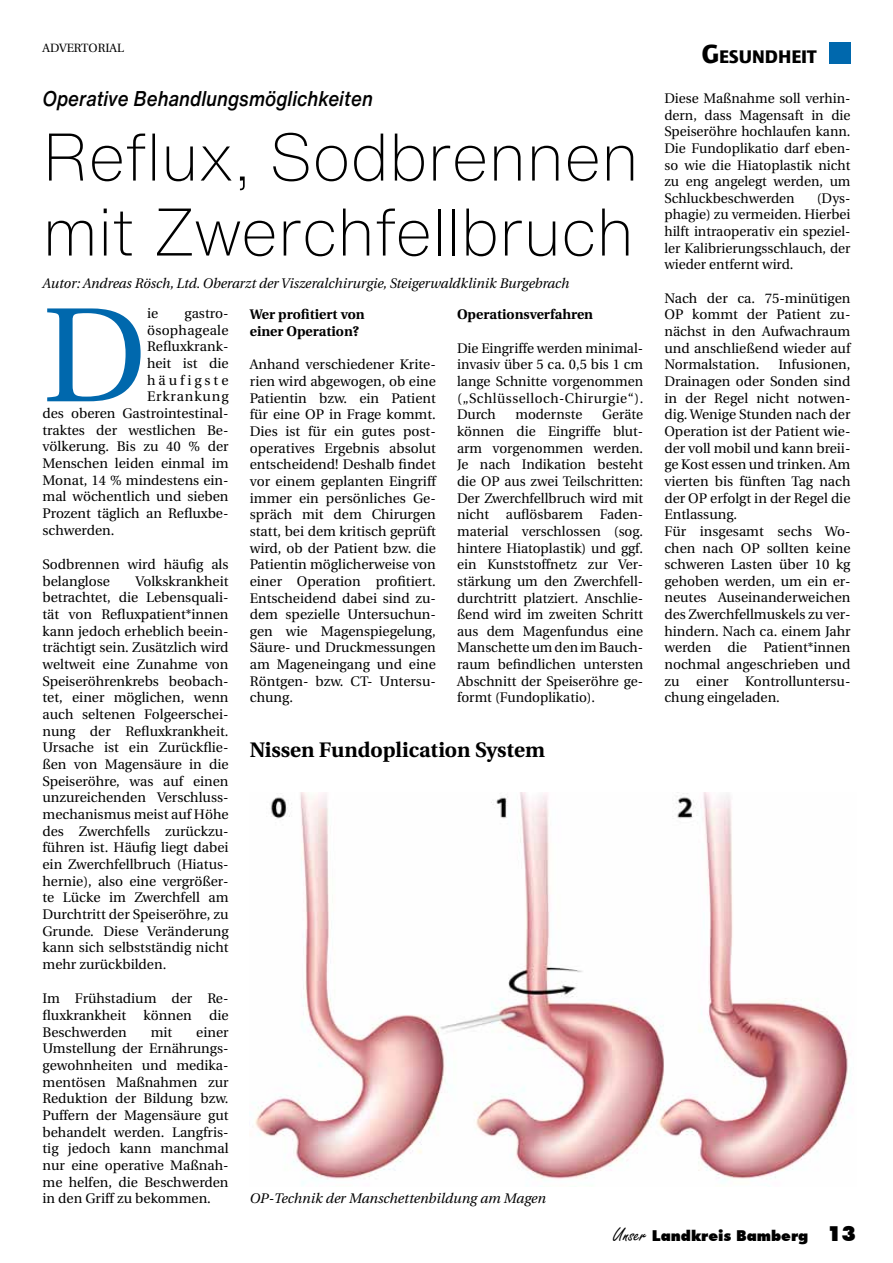
<style>
.page{position:relative;width:893px;height:1263px;background:#fff}
.page>*{position:absolute;margin:0;border:0;box-sizing:border-box;transform-origin:0 0}
.t1{font:134.25px "Utopia";color:#0068ad}
.t2{font:200 66px/75px "Helvetica Now Text";color:#000}
.t3{font:italic 500 21px "Helvetica Now Text";color:#000;scale:.89 1}
.t4{font:700 21px "Utopia";color:#000}
.t5{font:900 18.9px "Quay Sans EF";color:#000}
.t6{font:900 15px "Futura BT";color:#000}
.t7{font:13.8px/16.6px "Utopia";color:#000;text-align:justify}
.t8{font:italic 13.8px "Utopia";color:#000}
.t9{font:700 13.8px/16.6px "Utopia";color:#000}
.t10{font:13.8px "Utopia";letter-spacing:.02em;color:#000}
.t11{font:12px "Utopia";color:#000}
.s1{font-size:27px}
.s2{font-family:"Freestyle Script";font-weight:400;font-size:21px}
.s3{font-size:21px}
</style>
<div class="page">
<div style="left:829px;top:43px;width:21px;height:21px;background:#0068ad"></div>
<img style="left:253px;top:793px;width:597px;height:392px">
<p class="t11" style="left:43px;top:41px;width:70px">Adverto rial</p>
<h3 class="t3" style="left:43px;top:82px;width:373px">Operative Behandlungsmöglichkeiten</h3>
<h2 class="t2" style="left:43px;top:117px;width:598px">Reflux, Sodbrennen mit Zwerchfellbruch</h2>
<p class="t8" style="left:43px;top:276px;width:528px">Autor: Andreas Rösch, Ltd. Oberarzt der Viszeralchirurgie, Steigerwaldklinik Burgebrach</p>
<h1 class="t1" style="left:43px;top:282px;width:106px">D</h1>
<p class="t7" style="left:147px;top:305px;width:13px">ie</p>
<p class="t7" style="left:184px;top:305px;width:46px">gastro-</p>
<p class="t10" style="left:147px;top:322px;width:83px">ösophageale</p>
<p class="t7" style="left:147px;top:339px;width:83px">Refluxkrank-</p>
<p class="t7" style="left:147px;top:355px;width:83px">heit ist die</p>
<p class="t7" style="left:147px;top:372px;width:83px">häufigste</p>
<p class="t7" style="left:147px;top:389px;width:83px">Erkrankung</p>
<p class="t7" style="left:43px;top:405px;width:188px">des oberen Gastrointestinal-</p>
<p class="t7" style="left:43px;top:422px;width:188px">traktes der westlichen Be-</p>
<p class="t7" style="left:43px;top:438px;width:188px">völkerung. Bis zu 40 % der</p>
<p class="t7" style="left:43px;top:455px;width:188px">Menschen leiden einmal im</p>
<p class="t7" style="left:43px;top:472px;width:188px">Monat, 14 % mindestens ein-</p>
<p class="t7" style="left:43px;top:488px;width:188px">mal wöchentlich und sieben</p>
<p class="t7" style="left:43px;top:505px;width:188px">Prozent täglich an Refluxbe-</p>
<p class="t7" style="left:43px;top:522px;width:73px">schwerden.</p>
<p class="t7" style="left:43px;top:556px;width:188px">Sodbrennen wird häufig als belanglose</p>
<p class="t7" style="left:43px;top:573px;width:188px;text-indent:93px">Volkskrankheit betrachtet, die Lebensquali&shy;tät von Refluxpatient*innen kann jedoch erheblich beein&shy;trächtigt sein. Zusätzlich wird weltweit eine Zunahme von Speiseröhrenkrebs beobach&shy;tet, einer möglichen, wenn auch seltenen Folgeerschei&shy;nung der Refluxkrankheit.<br>Ursache ist ein Zurückflie&shy;ßen von Magensäure in die Speiseröhre, was auf einen unzureichenden Verschluss&shy;mechanismus meist auf Höhe des Zwerchfells zurückzu&shy;führen ist. Häufig liegt dabei ein Zwerchfellbruch (Hiatus&shy;hernie), also eine vergrößer&shy;te Lücke im Zwerchfell am Durchtritt der Speiseröhre, zu Grunde. Diese Veränderung kann sich selbstständig nicht mehr zurückbilden.</p>
<p class="t7" style="left:43px;top:991px;width:188px">Im Frühstadium der Re&shy;fluxkrankheit</p>
<p class="t7" style="left:144px;top:1007px;width:50px">können</p>
<p class="t7" style="left:209px;top:1007px;width:21px">die</p>
<p class="t7" style="left:43px;top:1024px;width:86px">Beschwerden</p>
<p class="t7" style="left:151px;top:1024px;width:23px">mit</p>
<p class="t7" style="left:43px;top:1024px;width:188px;text-indent:154px">einer Umstellung der Ernährungs&shy;gewohnheiten und medika&shy;mentösen Maßnahmen zur Reduktion der Bildung bzw.<br>Puffern der Magensäure gut behandelt werden. Langfris&shy;tig jedoch kann manchmal nur eine operative Maßnah&shy;me helfen, die Beschwerden in den Griff zu bekommen.</p>
<p class="t9" style="left:250px;top:306px;width:116px">Wer profitiert von einer Operation?</p>
<p class="t7" style="left:250px;top:357px;width:188px">Anhand verschiedener Krite&shy;rien wird abgewogen, ob eine Patientin bzw. ein Patient für eine OP in Frage kommt.<br>Dies ist für ein gutes post&shy;operatives Ergebnis absolut entscheidend! Deshalb findet vor einem geplanten Eingriff immer ein persönliches Ge&shy;spräch mit dem Chirurgen statt, bei dem kritisch geprüft wird, ob der Patient bzw. die Patientin möglicherweise von einer Operation profitiert.<br>Entscheidend dabei sind zu&shy;dem spezielle Untersuchun&shy;gen wie Magenspiegelung, Säure- und Druckmessungen am Mageneingang und eine Röntgen- bzw. CT- Untersu&shy;chung.</p>
<p class="t9" style="left:457px;top:306px;width:137px">Operationsverfahren</p>
<p class="t7" style="left:457px;top:340px;width:188px">Die Eingriffe werden minimal&shy;invasiv über 5 ca. 0,5 bis 1 cm lange Schnitte vorgenommen („Schlüsselloch-Chirurgie“).<br>Durch</p>
<p class="t7" style="left:515px;top:407px;width:68px">modernste</p>
<p class="t7" style="left:457px;top:407px;width:188px;text-indent:145px">Geräte können die Eingriffe blut&shy;arm vorgenommen werden.<br>Je nach Indikation besteht die OP aus zwei Teilschritten:<br>Der Zwerchfellbruch wird mit nicht auflösbarem Faden&shy;material verschlossen (sog. hintere Hiatoplastik) und ggf. ein Kunststoffnetz zur Ver&shy;stärkung um den Zwerchfell&shy;durchtritt platziert. Anschlie&shy;ßend wird im zweiten Schritt aus dem Magenfundus eine Manschette um den im Bauch&shy;raum befindlichen untersten Abschnitt der Speiseröhre ge&shy;formt (Fundoplikatio).</p>
<h3 class="t4" style="left:250px;top:738px;width:297px">Nissen Fundoplication System</h3>
<p class="t8" style="left:250px;top:1191px;width:298px">OP-Technik der Manschettenbildung am Magen</p>
<h3 class="t5" style="left:702px;top:45px;width:116px"><span class="s1">G</span>ESUNDHEIT</h3>
<p class="t7" style="left:664px;top:90px;width:188px">Diese Maßnahme soll verhin&shy;dern, dass Magensaft in die Speiseröhre hochlaufen kann.<br>Die Fundoplikatio darf eben&shy;so wie die Hiatoplastik nicht zu eng angelegt werden, um Schluckbeschwerden</p>
<p class="t7" style="left:664px;top:190px;width:188px;text-indent:152px">(Dys&shy;phagie) zu vermeiden. Hierbei hilft intraoperativ ein speziel&shy;ler Kalibrierungsschlauch, der wieder entfernt wird.</p>
<p class="t7" style="left:664px;top:290px;width:188px">Nach der ca. 75-minütigen OP kommt der Patient zu&shy;nächst in den Aufwachraum und anschließend wieder auf Normalstation.</p>
<p class="t7" style="left:664px;top:357px;width:188px;text-align:left;text-indent:114px">Infusionen,<br>Drainagen oder Sonden sind in der Regel nicht notwen&shy;dig. Wenige Stunden nach der<br>Operation ist der Patient wie&shy;der voll mobil und kann breii&shy;ge Kost essen und trinken. Am vierten bis fünften Tag nach der OP erfolgt in der Regel die<br>Entlassung.<br>Für insgesamt sechs Wo&shy;chen nach OP sollten keine schweren Lasten über 10 kg gehoben werden, um ein er&shy;neutes Auseinanderweichen des Zwerchfellmuskels zu ver&shy;hindern. Nach ca. einem Jahr werden die Patient*innen nochmal angeschrieben und zu einer Kontrolluntersu&shy;chung eingeladen.</p>
<p class="t6" style="left:613px;top:1226px;width:244px"><span class="s2">Unser</span> Landkreis Bamberg <span class="s3">13</span></p>
</div>
